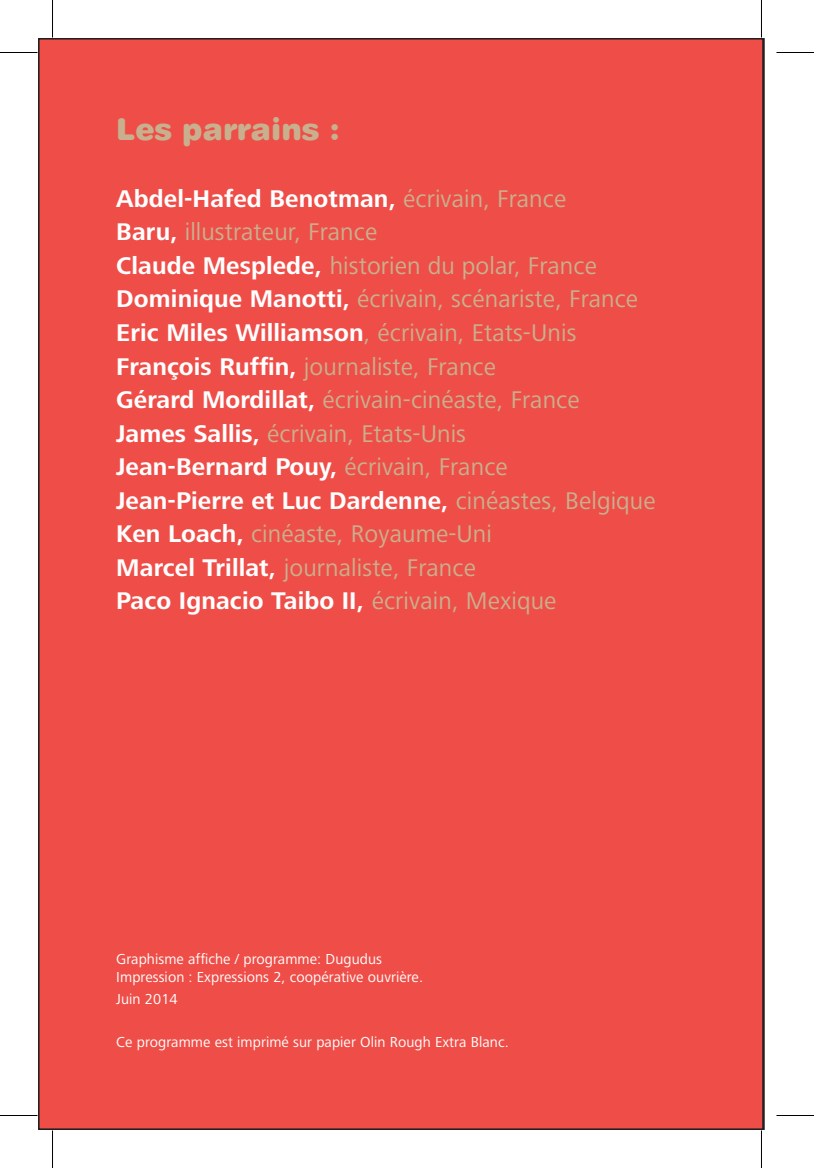
<style>
.page{position:relative;width:814px;height:1168px;background:#fff}
.page>*{position:absolute;margin:0;border:0;box-sizing:border-box;transform-origin:0 0}
.t1{font:30px "Swiss 721 BT Black Rounded";color:#c8b08e}
.t2{font:25px/33.5px "Frutiger Next LT";letter-spacing:.005em;color:#c8b08e}
.t3{font:15px/18px "Frutiger Next LT";letter-spacing:.005em;color:#fff}
.s1{font-weight:700;color:#fff}
</style>
<div class="page">
<div style="left:38px;top:38px;width:725px;height:1092px;background:#ef4e48"></div>
<hr style="left:0;top:52px;width:38px;height:1px;background:#000">
<hr style="left:776px;top:52px;width:38px;height:1px;background:#000">
<hr style="left:0;top:1115px;width:38px;height:1px;background:#000">
<hr style="left:776px;top:1115px;width:38px;height:1px;background:#000">
<hr style="left:52px;top:0;width:1px;height:38px;background:#000">
<hr style="left:52px;top:1130px;width:1px;height:38px;background:#000">
<hr style="left:761px;top:0;width:1px;height:38px;background:#000">
<hr style="left:761px;top:1130px;width:1px;height:38px;background:#000">
<p class="t1" style="left:116px;top:111px;width:224px">Les parrains :</p>
<p class="t2" style="left:116px;top:182px;width:541px"><span class="s1">Abdel-Hafed Benotman,</span> écrivain, France<br><span class="s1">Baru,</span> illustrateur, France<br><span class="s1">Claude Mesplede,</span> historien du polar, France <span class="s1">Dominique Manotti,</span> écrivain, scénariste, France <span class="s1">Eric Miles Williamson</span>, écrivain, Etats-Unis <span class="s1">François Ruffin,</span> journaliste, France<br><span class="s1">Gérard Mordillat,</span> écrivain-cinéaste, France <span class="s1">James Sallis,</span> écrivain, Etats-Unis<br><span class="s1">Jean-Bernard Pouy,</span> écrivain, France<br><span class="s1">Jean-Pierre et Luc Dardenne,</span> cinéastes, Belgique <span class="s1">Ken Loach,</span> cinéaste, Royaume-Uni<br><span class="s1">Marcel Trillat,</span> journaliste, France<br><span class="s1">Paco Ignacio Taibo II,</span> écrivain, Mexique</p>
<p class="t3" style="left:116px;top:951px;width:308px">Graphisme affiche / programme: Dugudus<br>Impression : Expressions 2, coopérative ouvrière.</p>
<p class="t3" style="left:116px;top:990px;width:63px">Juin 2014</p>
<p class="t3" style="left:116px;top:1033px;width:394px">Ce programme est imprimé sur papier Olin Rough Extra Blanc.</p>
</div>
